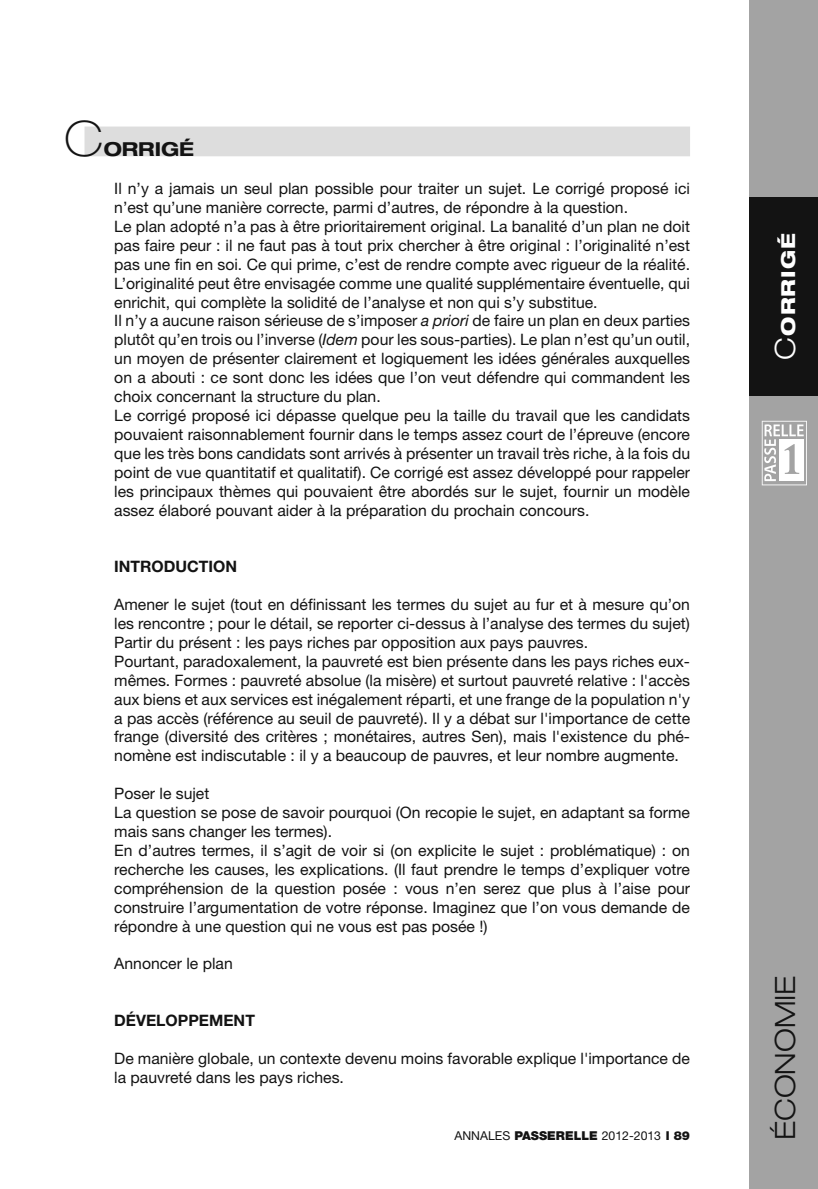
<style>
.page{position:relative;width:818px;height:1189px;background:#fff}
.page>*{position:absolute;margin:0;border:0;box-sizing:border-box;transform-origin:0 0}
.t1{font:100 expanded 49px "Helvetica Neue";color:#131313}
.t2{font:300 expanded 28px "Helvetica Neue";color:#131313}
.t3{font:800 expanded 19.25px "Helvetica Neue";letter-spacing:.05em;color:#fff}
.t4{font:700 expanded 19.25px "Helvetica Neue";color:#131313}
.t5{font:15.75px/18.9px "Helvetica Neue";color:#131313}
.t6{font:700 15.75px "Helvetica Neue";color:#131313}
.t7{font:12.25px "Helvetica Neue";color:#131313}
.s1{font-style:italic}
.s2{font-weight:900}
.s3{font-weight:300;font-size:28px}
</style>
<div class="page">
<div style="left:749px;top:0;width:68px;height:1188px;background:#a3a3a3"></div>
<div style="left:749px;top:197px;width:68px;height:199px;background:#131313"></div>
<svg style="left:761px;top:421px;width:45px;height:64px"></svg>
<div style="left:84px;top:126px;width:606px;height:30px;background:#ddd"></div>
<h1 class="t1" style="left:65px;top:110px;width:41px">C</h1>
<p class="t4" style="left:104px;top:137px;width:65px">ORRIGÉ</p>
<p class="t5" style="left:114px;top:179px;width:577px">Il n’y a jamais un seul plan possible pour traiter un sujet. Le corrigé proposé ici n’est qu’une manière correcte, parmi d’autres, de répondre à la question.<br>Le plan adopté n’a pas à être prioritairement original. La banalité d’un plan ne doit pas faire peur : il ne faut pas à tout prix chercher à être original : l’originalité n’est pas une fin en soi. Ce qui prime, c’est de rendre compte avec rigueur de la réalité.<br>L’originalité peut être envisagée comme une qualité supplémentaire éventuelle, qui enrichit, qui complète la solidité de l’analyse et non qui s’y substitue.<br>Il n’y a aucune raison sérieuse de s’imposer <span class="s1">a priori</span> de faire un plan en deux parties plutôt qu’en trois ou l’inverse (<span class="s1">Idem</span> pour les sous-parties). Le plan n’est qu’un outil, un moyen de présenter clairement et logiquement les idées générales auxquelles on a abouti : ce sont donc les idées que l’on veut défendre qui commandent les choix concernant la structure du plan.<br>Le corrigé proposé ici dépasse quelque peu la taille du travail que les candidats pouvaient raisonnablement fournir dans le temps assez court de l’épreuve (encore que les très bons candidats sont arrivés à présenter un travail très riche, à la fois du point de vue quantitatif et qualitatif). Ce corrigé est assez développé pour rappeler les principaux thèmes qui pouvaient être abordés sur le sujet, fournir un modèle assez élaboré pouvant aider à la préparation du prochain concours.</p>
<p class="t6" style="left:114px;top:557px;width:124px">INTRODUCTION</p>
<p class="t5" style="left:114px;top:595px;width:577px">Amener le sujet (tout en définissant les termes du sujet au fur et à mesure qu’on les rencontre ; pour le détail, se reporter ci-dessus à l’analyse des termes du sujet)<br>Partir du présent : les pays riches par opposition aux pays pauvres.<br>Pourtant, paradoxalement, la pauvreté est bien présente dans les pays riches eux&shy;mêmes. Formes : pauvreté absolue (la misère) et surtout pauvreté relative : l'accès aux biens et aux services est inégalement réparti, et une frange de la population n'y a pas accès (référence au seuil de pauvreté). Il y a débat sur l'importance de cette frange (diversité des critères ; monétaires, autres Sen), mais l'existence du phé&shy;nomène est indiscutable : il y a beaucoup de pauvres, et leur nombre augmente.</p>
<p class="t5" style="left:114px;top:784px;width:577px">Poser le sujet<br>La question se pose de savoir pourquoi (On recopie le sujet, en adaptant sa forme mais sans changer les termes).<br>En d’autres termes, il s’agit de voir si (on explicite le sujet : problématique) : on recherche les causes, les explications. (Il faut prendre le temps d’expliquer votre compréhension de la question posée : vous n’en serez que plus à l’aise pour construire l’argumentation de votre réponse. Imaginez que l’on vous demande de répondre à une question qui ne vous est pas posée !)</p>
<p class="t5" style="left:114px;top:954px;width:120px">Annoncer le plan</p>
<p class="t6" style="left:114px;top:1010px;width:142px">DÉVELOPPEMENT</p>
<p class="t5" style="left:114px;top:1048px;width:577px">De manière globale, un contexte devenu moins favorable explique l'importance de la pauvreté dans les pays riches.</p>
<p class="t7" style="left:454px;top:1128px;width:237px">ANNALES <span class="s2">PASSERELLE</span> 2012-2013 <span class="s2">l 89</span></p>
<p class="t3" style="left:776px;top:360px;width:128px;rotate:-90deg"><span class="s3">c</span>orrigé</p>
<h2 class="t2" style="left:768px;top:1140px;width:164px;rotate:-90deg">économie</h2>
</div>
